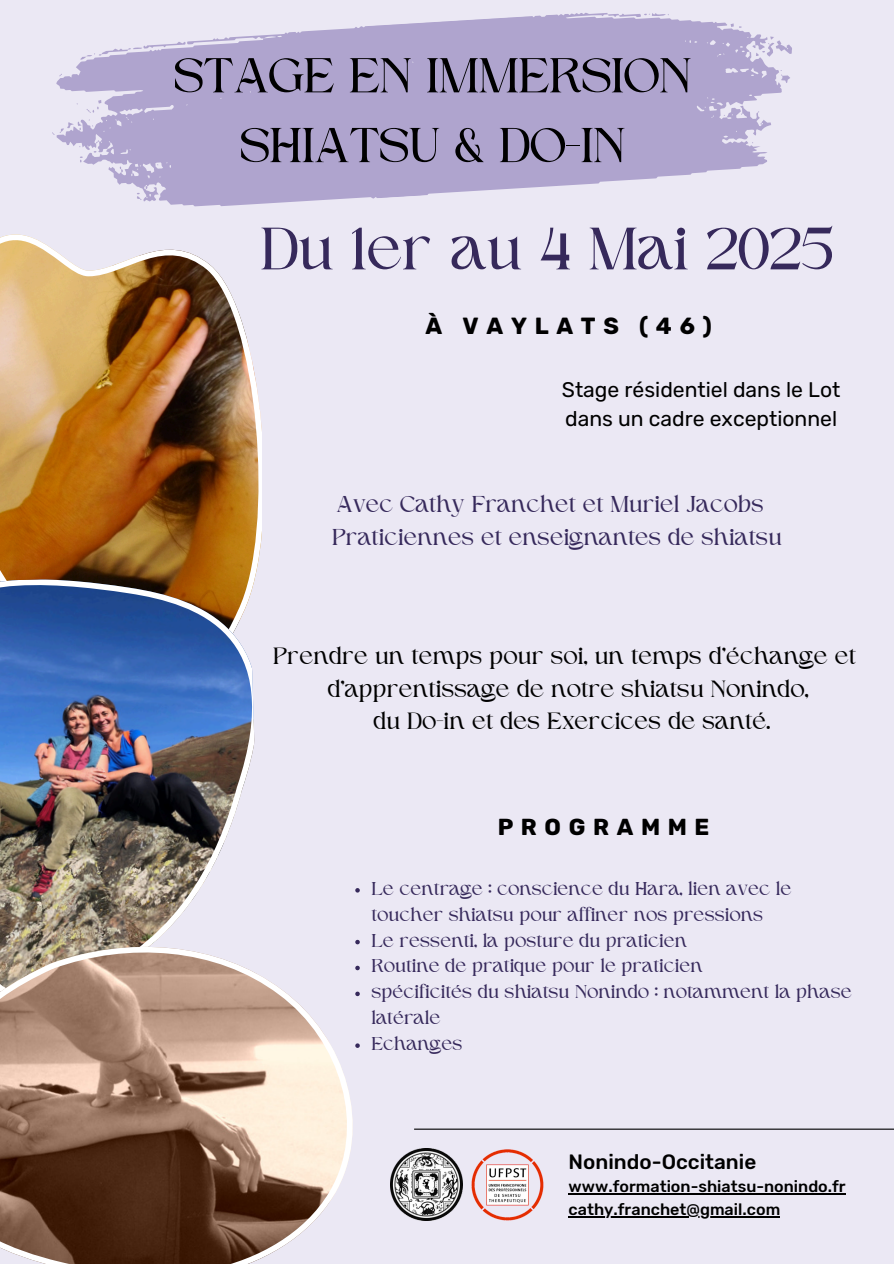
<style>
.page{position:relative;width:894px;height:1264px;background:#fff}
.page>*{position:absolute;margin:0;border:0;box-sizing:border-box;transform-origin:0 0}
.t1{font:60.9px "Higuen";color:#36295b}
.t2{font:49.95px/69.8px "Higuen";color:#000;text-align:center}
.t3{font:24px/32.7px "Higuen";color:#000;text-align:center}
.t4{font:23.4px/32.7px "Higuen";color:#36295b}
.t5{font:700 23.25px "Rubik";letter-spacing:.33em;color:#000}
.t6{font:700 23.1px "Rubik";letter-spacing:.33em;color:#000}
.t7{font:21.15px/29.2px "Rubik";color:#000}
.t8{font:500 20.7px "Rubik";color:#000}
.t9{font:18.9px/25.8px "Higuen";color:#36295b}
.t10{font:500 16.2px "Rubik";color:#000}
</style>
<div class="page">
<div style="left:0;top:0;width:893px;height:1263px;background:#ebe8f4"></div>
<img style="left:0;top:234px;width:262px;height:339px">
<img style="left:0;top:573px;width:256px;height:373px">
<svg style="left:0;top:946px;width:353px;height:317px;background:#a68a7a"></svg>
<svg style="left:56px;top:13px;width:726px;height:194px;fill:#afa4ce"></svg>
<svg style="left:730px;top:23px;width:11px;height:5px"></svg>
<svg style="left:119px;top:166px;width:4px;height:7px"></svg>
<svg style="left:79px;top:156px;width:4px;height:7px"></svg>
<svg style="left:607px;top:13px;width:61px;height:5px"></svg>
<svg style="left:80px;top:41px;width:106px;height:19px"></svg>
<svg style="left:59px;top:74px;width:4px;height:3px"></svg>
<svg style="left:752px;top:36px;width:40px;height:21px"></svg>
<svg style="left:86px;top:100px;width:15px;height:13px"></svg>
<svg style="left:780px;top:70px;width:10px;height:13px"></svg>
<svg style="left:89px;top:119px;width:4px;height:8px"></svg>
<svg style="left:52px;top:121px;width:30px;height:15px"></svg>
<svg style="left:136px;top:186px;width:11px;height:15px"></svg>
<hr style="left:414px;top:1128px;width:479px;height:1px;background:#000">
<img style="left:471px;top:1149px;width:73px;height:72px">
<img style="left:390px;top:1148px;width:72px;height:72px">
<hr style="left:568px;top:1193px;width:277px;height:1px;background:#000">
<hr style="left:568px;top:1216px;width:212px;height:1px;background:#000">
<svg style="left:355px;top:888px;width:4px;height:4px"></svg>
<svg style="left:355px;top:939px;width:4px;height:5px"></svg>
<svg style="left:355px;top:965px;width:4px;height:5px"></svg>
<svg style="left:355px;top:991px;width:4px;height:5px"></svg>
<svg style="left:355px;top:1043px;width:4px;height:4px"></svg>
<h5 class="t2" style="left:175px;top:45px;width:518px">STAGE EN IMMERSION<br>SHIATSU &amp; DO-IN</h5>
<h4 class="t1" style="left:261px;top:224px;width:574px">Du 1er au 4 Mai 2025</h4>
<h4 class="t5" style="left:425px;top:312px;width:287px">À VAYLATS (46)</h4>
<h3 class="t7" style="left:561px;top:375px;width:280px">Stage résidentiel dans le Lot dans un cadre exceptionnel</h3>
<p class="t4" style="left:332px;top:490px;width:451px">Avec Cathy Franchet et Muriel Jacobs<br>Praticiennes et enseignantes de shiatsu</p>
<p class="t3" style="left:273px;top:641px;width:584px">Prendre un temps pour soi, un temps d’échange et d’apprentissage de notre shiatsu Nonindo,<br>du Do-in et des Exercices de santé.</p>
<p class="t6" style="left:497px;top:813px;width:213px">PROGRAMME</p>
<p class="t9" style="left:371px;top:877px;width:421px">Le centrage : conscience du Hara, lien avec le toucher shiatsu pour affiner nos pressions</p>
<p class="t9" style="left:371px;top:929px;width:317px">Le ressenti, la posture du praticien</p>
<p class="t9" style="left:371px;top:954px;width:333px">Routine de pratique pour le praticien</p>
<p class="t9" style="left:371px;top:980px;width:482px">spécificités du shiatsu Nonindo : notamment la phase latérale</p>
<p class="t9" style="left:371px;top:1032px;width:92px">Echanges</p>
<p class="t8" style="left:568px;top:1149px;width:189px">Nonindo-Occitanie</p>
<p class="t10" style="left:568px;top:1177px;width:278px">www.formation-shiatsu-nonindo.fr</p>
<p class="t10" style="left:568px;top:1199px;width:213px">cathy.franchet@gmail.com</p>
</div>
